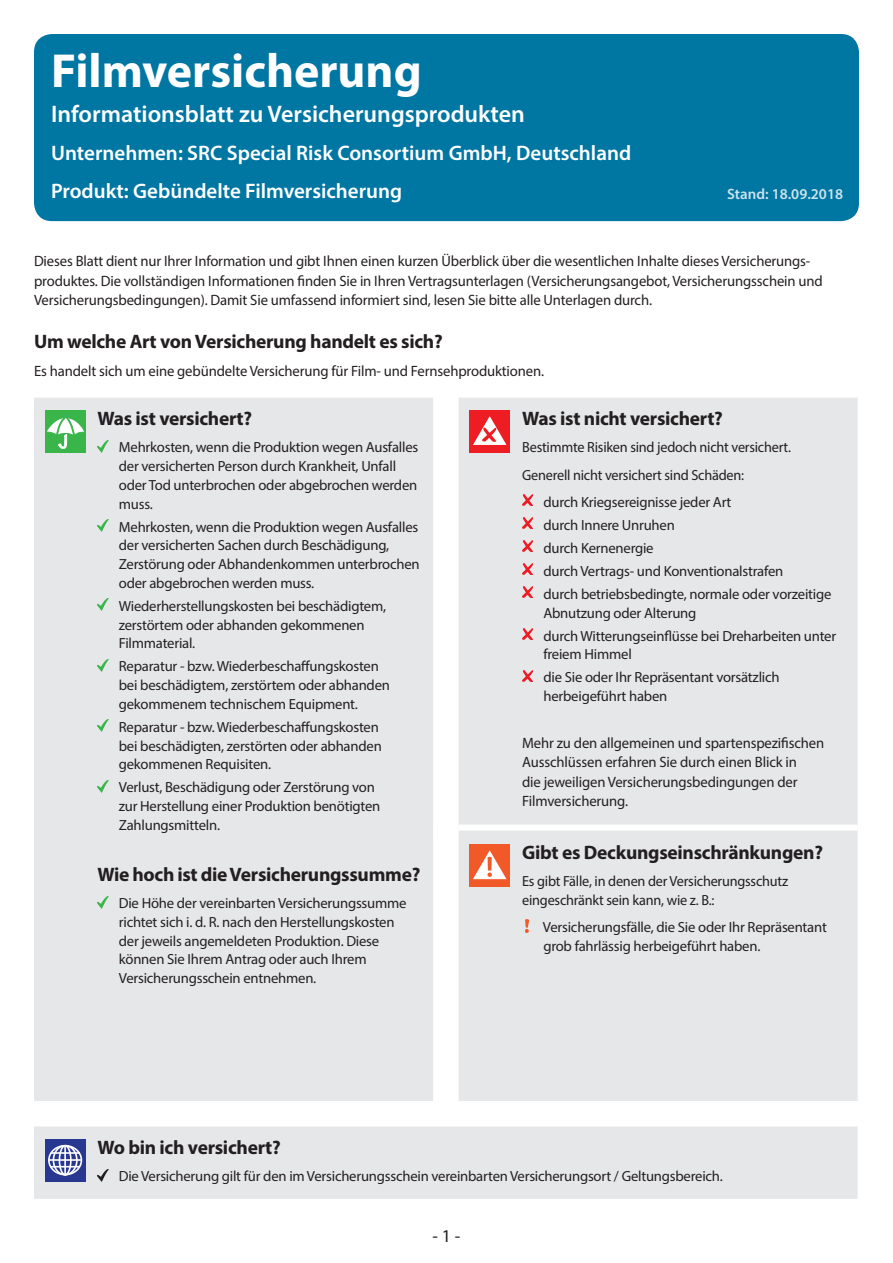
<style>
.page{position:relative;width:893px;height:1263px;background:#fff}
.page>*{position:absolute;margin:0;border:0;box-sizing:border-box;transform-origin:0 0}
.Form_title{font:700 48px "Myriad Pro";color:#fff}
.Form_sub_title{font:600 24px "Myriad Pro";color:#fff}
.Company_Product_head{font:600 21px "Myriad Pro";color:#fff}
.Cover_subhead{font:700 19.5px "Myriad Pro";letter-spacing:-.015em;color:#231f20}
.t1{font:18px "Myriad Pro";color:#231f20}
.Form_intro{font:15px/19.5px "Myriad Pro";letter-spacing:-.01em;color:#231f20}
.t2{font:600 15px "Myriad Pro";color:#fff}
.Covered_bullets{font:14.7px/18.8px "Myriad Pro";letter-spacing:-.015em;color:#231f20}
.Box_Text{font:14.7px/18.8px "Myriad Pro";letter-spacing:-.015em;color:#231f20}
</style>
<div class="page">
<div style="left:34px;top:34px;width:825px;height:187px;background:#0076a3;border-radius:18px"></div>
<div style="left:34px;top:398px;width:824px;height:801px;background:#e6e7e9"></div>
<div style="left:459px;top:824px;width:59px;height:6px;background:#fff"></div>
<div style="left:518px;top:824px;width:340px;height:6px;background:#fff"></div>
<div style="left:433px;top:829px;width:26px;height:6px;background:#fff"></div>
<div style="left:45px;top:410px;width:41px;height:43px;background:#3ab54a"></div>
<svg style="left:47px;top:414px;width:37px;height:35px"></svg>
<svg style="left:98px;top:440px;width:10px;height:12px"></svg>
<svg style="left:98px;top:520px;width:10px;height:11px"></svg>
<svg style="left:98px;top:599px;width:10px;height:12px"></svg>
<svg style="left:98px;top:659px;width:10px;height:12px"></svg>
<svg style="left:98px;top:720px;width:10px;height:12px"></svg>
<svg style="left:98px;top:780px;width:10px;height:12px"></svg>
<svg style="left:98px;top:896px;width:10px;height:12px"></svg>
<div style="left:469px;top:410px;width:41px;height:43px;background:#ee1d23"></div>
<svg style="left:473px;top:416px;width:33px;height:29px"></svg>
<svg style="left:522px;top:495px;width:11px;height:11px"></svg>
<svg style="left:522px;top:518px;width:11px;height:11px"></svg>
<svg style="left:522px;top:541px;width:11px;height:11px"></svg>
<svg style="left:522px;top:564px;width:11px;height:11px"></svg>
<svg style="left:522px;top:587px;width:11px;height:11px"></svg>
<svg style="left:522px;top:629px;width:11px;height:10px"></svg>
<svg style="left:522px;top:670px;width:11px;height:11px"></svg>
<div style="left:469px;top:844px;width:41px;height:43px;background:#f15929"></div>
<svg style="left:473px;top:850px;width:33px;height:29px"></svg>
<svg style="left:525px;top:919px;width:4px;height:13px"></svg>
<svg style="left:45px;top:1139px;width:41px;height:43px"></svg>
<div style="left:48px;top:1145px;width:34px;height:30px;border:2px solid #fff;border-radius:50%"></div>
<div style="left:53px;top:1145px;width:25px;height:30px;border:2px solid #fff;border-radius:50%"></div>
<div style="left:59px;top:1145px;width:13px;height:30px;border:2px solid #fff;border-radius:50%"></div>
<hr style="left:64px;top:1146px;width:2px;height:29px;background:#fff">
<hr style="left:51px;top:1152px;width:29px;height:2px;background:#fff">
<svg style="left:51px;top:1166px;width:29px;height:1px"></svg>
<hr style="left:49px;top:1159px;width:32px;height:2px;background:#fff">
<svg style="left:98px;top:1169px;width:10px;height:12px"></svg>
<p class="Form_title" style="left:51px;top:40px;width:372px">Filmversicherung</p>
<p class="Form_sub_title" style="left:51px;top:99px;width:475px">Informationsblatt zu Versicherungsprodukten</p>
<p class="Company_Product_head" style="left:51px;top:140px;width:582px">Unternehmen: SRC Special Risk Consortium GmbH, Deutschland</p>
<p class="Company_Product_head" style="left:51px;top:178px;width:353px">Produkt: Gebündelte Filmversicherung</p>
<p class="t2" style="left:727px;top:185px;width:117px">Stand: 18.09.2018</p>
<p class="Form_intro" style="left:34px;top:251px;width:790px">Dieses Blatt dient nur Ihrer Information und gibt Ihnen einen kurzen Überblick über die wesentlichen Inhalte dieses Versicherungs&shy;produktes. Die vollständigen Informationen finden Sie in Ihren Vertragsunterlagen (Versicherungsangebot, Versicherungsschein und<br>Versicherungsbedingungen). Damit Sie umfassend informiert sind, lesen Sie bitte alle Unterlagen durch.</p>
<p class="Cover_subhead" style="left:34px;top:329px;width:410px">Um welche Art von Versicherung handelt es sich?</p>
<p class="Form_intro" style="left:34px;top:361px;width:512px">Es handelt sich um eine gebündelte Versicherung für Film- und Fernsehproduktionen.</p>
<p class="Cover_subhead" style="left:98px;top:406px;width:156px">Was ist versichert?</p>
<p class="Covered_bullets" style="left:119px;top:438px;width:301px">Mehrkosten, wenn die Produktion wegen Ausfalles der versicherten Person durch Krankheit, Unfall oder Tod unterbrochen oder abgebrochen werden muss.</p>
<p class="Covered_bullets" style="left:119px;top:517px;width:302px">Mehrkosten, wenn die Produktion wegen Ausfalles der versicherten Sachen durch Beschädigung, Zerstörung oder Abhandenkommen unterbrochen oder abgebrochen werden muss.</p>
<p class="Covered_bullets" style="left:119px;top:596px;width:269px">Wiederherstellungskosten bei beschädigtem, zerstörtem oder abhanden gekommenen<br>Filmmaterial.</p>
<p class="Covered_bullets" style="left:119px;top:657px;width:273px">Reparatur - bzw. Wiederbeschaffungskosten bei beschädigtem, zerstörtem oder abhanden gekommenem technischem Equipment.</p>
<p class="Covered_bullets" style="left:119px;top:717px;width:264px">Reparatur - bzw. Wiederbeschaffungskosten bei beschädigten, zerstörten oder abhanden gekommenen Requisiten.</p>
<p class="Covered_bullets" style="left:119px;top:778px;width:263px">Verlust, Beschädigung oder Zerstörung von zur Herstellung einer Produktion benötigten<br>Zahlungsmitteln.</p>
<p class="Cover_subhead" style="left:98px;top:861px;width:324px">Wie hoch ist die Versicherungssumme?</p>
<p class="Covered_bullets" style="left:119px;top:893px;width:289px">Die Höhe der vereinbarten Versicherungssumme richtet sich i. d. R. nach den Herstellungskosten der jeweils angemeldeten Produktion. Diese können Sie Ihrem Antrag oder auch Ihrem Versicherungsschein entnehmen.</p>
<p class="Cover_subhead" style="left:522px;top:406px;width:202px">Was ist nicht versichert?</p>
<p class="Box_Text" style="left:522px;top:438px;width:270px">Bestimmte Risiken sind jedoch nicht versichert.</p>
<p class="Box_Text" style="left:522px;top:465px;width:224px">Generell nicht versichert sind Schäden:</p>
<p class="Covered_bullets" style="left:543px;top:492px;width:190px">durch Kriegsereignisse jeder Art</p>
<p class="Covered_bullets" style="left:543px;top:515px;width:133px">durch Innere Unruhen</p>
<p class="Covered_bullets" style="left:543px;top:538px;width:112px">durch Kernenergie</p>
<p class="Covered_bullets" style="left:543px;top:561px;width:241px">durch Vertrags- und Konventionalstrafen</p>
<p class="Covered_bullets" style="left:543px;top:584px;width:290px">durch betriebsbedingte, normale oder vorzeitige<br>Abnutzung oder Alterung</p>
<p class="Covered_bullets" style="left:543px;top:626px;width:294px">durch Witterungseinflüsse bei Dreharbeiten unter freiem Himmel</p>
<p class="Covered_bullets" style="left:543px;top:668px;width:238px">die Sie oder Ihr Repräsentant vorsätzlich herbeigeführt haben</p>
<p class="Form_intro" style="left:522px;top:733px;width:304px">Mehr zu den allgemeinen und spartenspezifischen Ausschlüssen erfahren Sie durch einen Blick in<br>die jeweiligen Versicherungsbedingungen der Filmversicherung.</p>
<p class="Cover_subhead" style="left:522px;top:840px;width:302px">Gibt es Deckungseinschränkungen?</p>
<p class="Box_Text" style="left:522px;top:872px;width:267px">Es gibt Fälle, in denen der Versicherungsschutz eingeschränkt sein kann, wie z. B.:</p>
<p class="Covered_bullets" style="left:543px;top:918px;width:285px">Versicherungsfälle, die Sie oder Ihr Repräsentant grob fahrlässig herbeigeführt haben.</p>
<p class="Cover_subhead" style="left:98px;top:1134px;width:185px">Wo bin ich versichert?</p>
<p class="Covered_bullets" style="left:119px;top:1166px;width:606px">Die Versicherung gilt für den im Versicherungsschein vereinbarten Versicherungsort / Geltungsbereich.</p>
<p class="t1" style="left:432px;top:1225px;width:28px">- 1 -</p>
</div>
